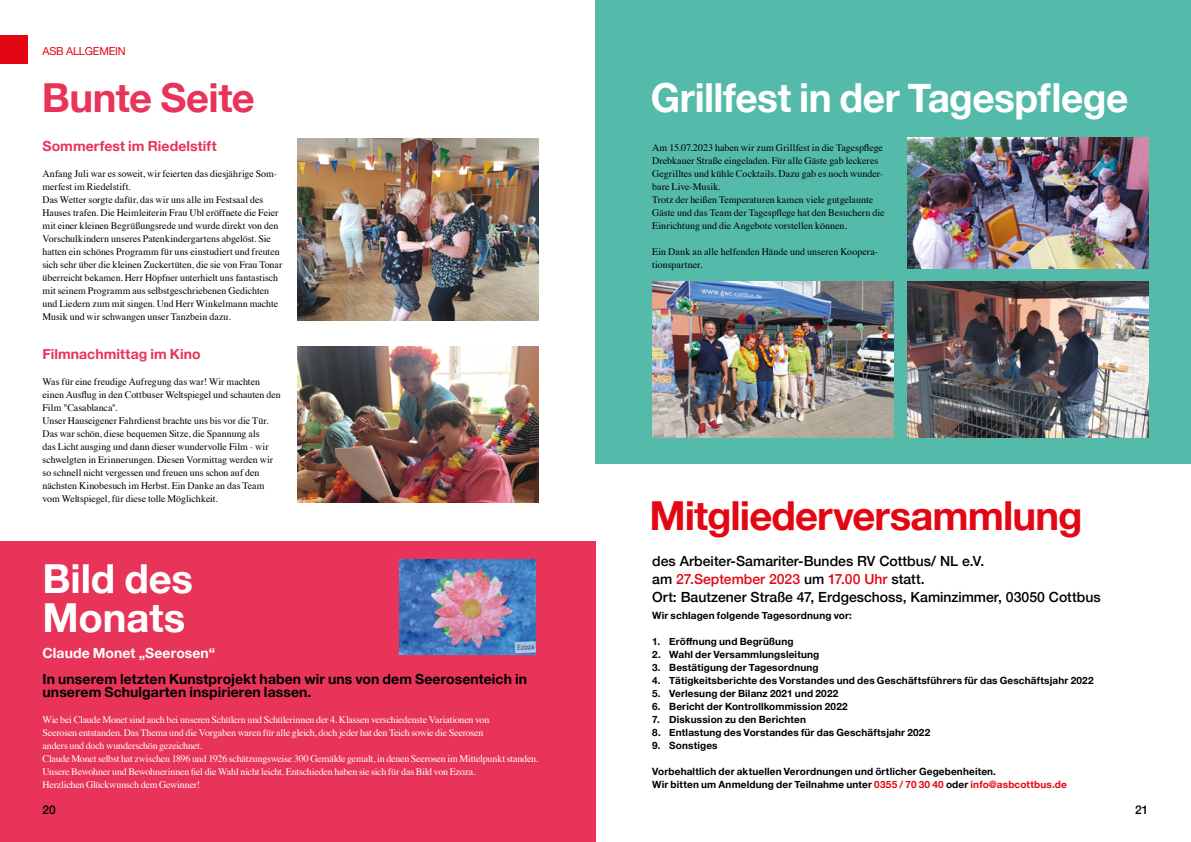
<style>
.page{position:relative;width:1191px;height:842px;background:#fff}
.page>*{position:absolute;margin:0;border:0;box-sizing:border-box;transform-origin:0 0}
.t1{font:700 40px/39px "Helvetica Neue";letter-spacing:-.01em;color:#fff}
.t2{font:700 40px "Helvetica Neue";letter-spacing:-.02em;color:#e30613}
.t3{font:700 40px "Helvetica Neue";letter-spacing:-.015em;color:#e83458}
.t4{font:500 14px/18px "Helvetica Neue";color:#000}
.t5{font:700 14px/13px "Helvetica Neue";letter-spacing:.005em;color:#000}
.t6{font:700 14px "Helvetica Neue";letter-spacing:.005em;color:#e83458}
.t7{font:700 14px "Helvetica Neue";letter-spacing:.005em;color:#fff}
.t8{font:500 12px "Helvetica Neue";color:#000}
.t9{font:11px "Helvetica Neue";letter-spacing:-.025em;color:#e30613}
.t10{font:10px/13px "Times";color:#000}
.t11{font:700 10px/13px "Helvetica Neue";letter-spacing:.015em;color:#000}
.t12{font:10px/13px "Times";letter-spacing:-.02em;color:#fff}
.s1{color:#e30613}
</style>
<div class="page">
<div style="left:0;top:35px;width:28px;height:29px;background:#e30613"></div>
<div style="left:0;top:541px;width:595px;height:301px;background:#e83458"></div>
<div style="left:595px;top:0;width:596px;height:463px;background:#54bbab"></div>
<img style="left:400px;top:559px;width:136px;height:96px">
<img style="left:298px;top:138px;width:241px;height:182px">
<img style="left:298px;top:346px;width:240px;height:156px">
<img style="left:907px;top:138px;width:241px;height:130px">
<img style="left:652px;top:281px;width:241px;height:156px">
<img style="left:907px;top:281px;width:241px;height:156px">
<p class="t9" style="left:43px;top:43px;width:85px">ASB ALLGEMEIN</p>
<h1 class="t3" style="left:42px;top:67px;width:214px">Bunte Seite</h1>
<h2 class="t6" style="left:43px;top:135px;width:176px">Sommerfest im Riedelstift</h2>
<p class="t10" style="left:43px;top:166px;width:241px">Anfang Juli war es soweit, wir feierten das diesjährige Som&shy;merfest im Riedelstift.<br>Das Wetter sorgte dafür, das wir uns alle im Festsaal des Hauses trafen. Die Heimleiterin Frau Ubl eröffnete die Feier mit einer kleinen Begrüßungsrede und wurde direkt von den Vorschulkindern unseres Patenkindergartens abgelöst. Sie hatten ein schönes Programm für uns einstudiert und freuten sich sehr über die kleinen Zuckertüten, die sie von Frau Tonar überreicht bekamen. Herr Höpfner unterhielt uns fantastisch mit seinem Programm aus selbstgeschriebenen Gedichten und Liedern zum mit singen. Und Herr Winkelmann machte Musik und wir schwangen unser Tanzbein dazu.</p>
<h2 class="t6" style="left:43px;top:343px;width:160px">Filmnachmittag im Kino</h2>
<p class="t10" style="left:43px;top:374px;width:240px">Was für eine freudige Aufregung das war! Wir machten einen Ausflug in den Cottbuser Weltspiegel und schauten den Film "Casablanca".<br>Unser Hauseigener Fahrdienst brachte uns bis vor die Tür.<br>Das war schön, diese bequemen Sitze, die Spannung als<br>das Licht ausging und dann dieser wundervolle Film - wir schwelgten in Erinnerungen. Diesen Vormittag werden wir so schnell nicht vergessen und freuen uns schon auf den nächsten Kinobesuch im Herbst. Ein Danke an das Team vom Weltspiegel, für diese tolle Möglichkeit.</p>
<h1 class="t1" style="left:43px;top:561px;width:152px">Bild des<br>Monats</h1>
<h2 class="t7" style="left:43px;top:642px;width:174px">Claude Monet „Seerosen“</h2>
<h2 class="t5" style="left:43px;top:673px;width:486px">In unserem letzten Kunstprojekt haben wir uns von dem Seerosenteich in unserem Schulgarten inspirieren lassen.</h2>
<p class="t12" style="left:43px;top:712px;width:497px">Wie bei Claude Monet sind auch bei unseren Schülern und Schülerinnen der 4. Klassen verschiedenste Variationen von<br>Seerosen entstanden. Das Thema und die Vorgaben waren für alle gleich, doch jeder hat den Teich sowie die Seerosen<br>anders und doch wunderschön gezeichnet.<br>Claude Monet selbst hat zwischen 1896 und 1926 schätzungsweise 300 Gemälde gemalt, in denen Seerosen im Mittelpunkt standen.<br>Unsere Bewohner und Bewohnerinnen fiel die Wahl nicht leicht. Entschieden haben sie sich für das Bild von Ezoza.<br>Herzlichen Glückwunsch dem Gewinner!</p>
<p class="t8" style="left:43px;top:800px;width:15px">20</p>
<h1 class="t1" style="left:651px;top:80px;width:479px">Grillfest in der Tagespflege</h1>
<p class="t10" style="left:652px;top:140px;width:234px">Am 15.07.2023 haben wir zum Grillfest in die Tagespflege Drebkauer Straße eingeladen. Für alle Gäste gab leckeres Gegrilltes und kühle Cocktails. Dazu gab es noch wunder&shy;bare Live-Musik.<br>Trotz der heißen Temperaturen kamen viele gutgelaunte Gäste und das Team der Tagespflege hat den Besuchern die Einrichtung und die Angebote vorstellen können.</p>
<p class="t10" style="left:652px;top:244px;width:227px">Ein Dank an alle helfenden Hände und unseren Koopera&shy;tionspartner.</p>
<h1 class="t2" style="left:649px;top:484px;width:434px">Mitgliederversammlung</h1>
<h2 class="t4" style="left:652px;top:551px;width:450px">des Arbeiter-Samariter-Bundes RV Cottbus/ NL e.V.<br>am <span class="s1">27.September 2023</span> um <span class="s1">17.00 Uhr</span> statt.<br>Ort: Bautzener Straße 47, Erdgeschoss, Kaminzimmer, 03050 Cottbus</h2>
<p class="t11" style="left:652px;top:609px;width:201px">Wir schlagen folgende Tagesordnung vor:</p>
<p class="t11" style="left:652px;top:635px;width:143px">1. Eröffnung und Begrüßung</p>
<p class="t11" style="left:652px;top:648px;width:168px">2. Wahl der Versammlungsleitung</p>
<p class="t11" style="left:652px;top:661px;width:168px">3. Bestätigung der Tagesordnung</p>
<p class="t11" style="left:652px;top:674px;width:443px">4. Tätigkeitsberichte des Vorstandes und des Geschäftsführers für das Geschäftsjahr 2022</p>
<p class="t11" style="left:652px;top:687px;width:188px">5. Verlesung der Bilanz 2021 und 2022</p>
<p class="t11" style="left:652px;top:700px;width:197px">6. Bericht der Kontrollkommission 2022</p>
<p class="t11" style="left:652px;top:713px;width:155px">7. Diskussion zu den Berichten</p>
<p class="t11" style="left:652px;top:726px;width:280px">8. Entlastung des Vorstandes für das Geschäftsjahr 2022</p>
<p class="t11" style="left:652px;top:739px;width:67px">9. Sonstiges</p>
<p class="t11" style="left:652px;top:765px;width:416px">Vorbehaltlich der aktuellen Verordnungen und örtlicher Gegebenheiten.<br>Wir bitten um Anmeldung der Teilnahme unter <span class="s1">0355 / 70 30 40</span> oder <span class="s1">info@asbcottbus.de</span></p>
<p class="t8" style="left:1135px;top:800px;width:15px">21</p>
</div>
